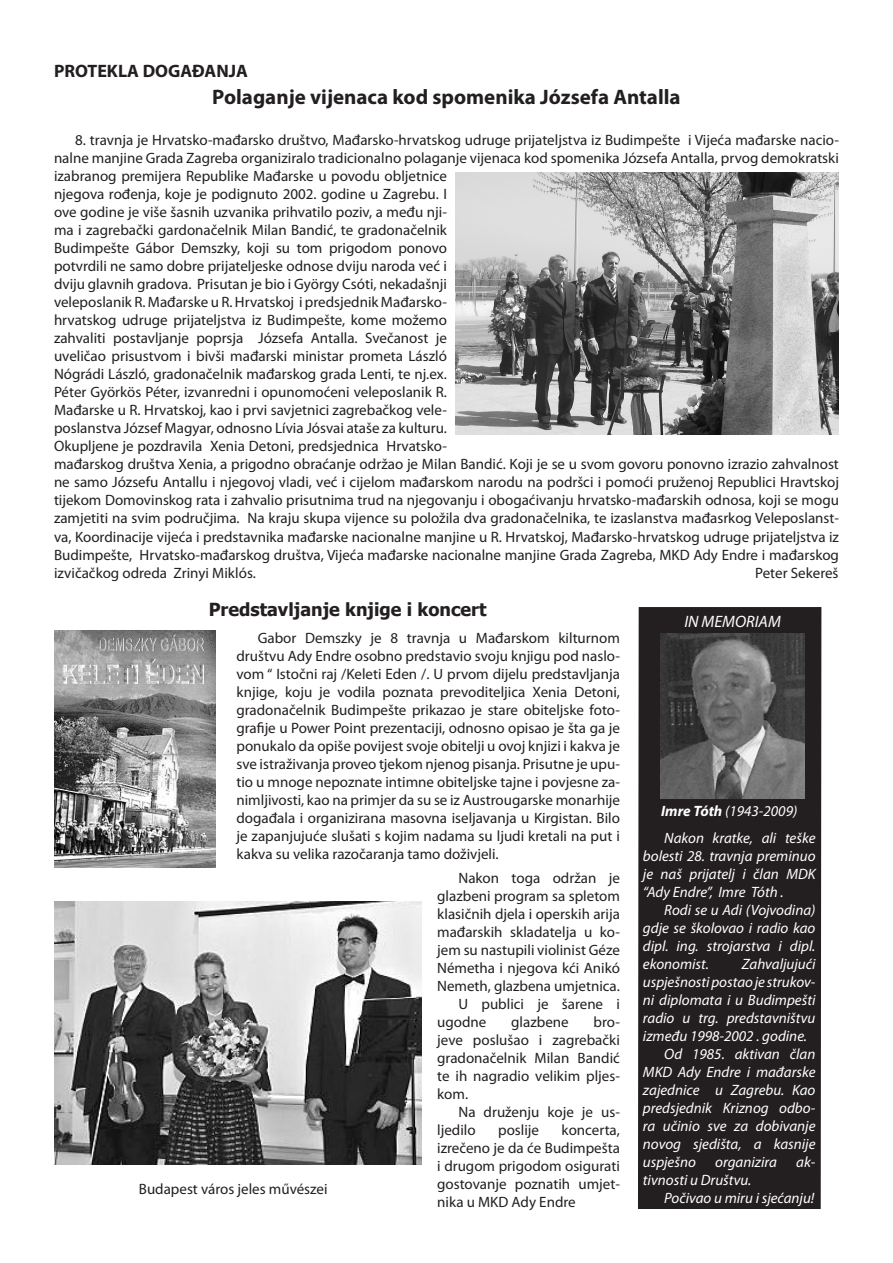
<style>
.page{position:relative;width:893px;height:1263px;background:#fff}
.page>*{position:absolute;margin:0;border:0;box-sizing:border-box;transform-origin:0 0}
.t1{font:700 21px "Myriad Pro";color:#231f20}
.t2{font:700 18px "Tahoma";color:#231f20}
.t3{font:700 18px "Myriad Pro";color:#231f20}
.t4{font:italic 16.5px "Myriad Pro";color:#fff}
.t5{font:15px/18px "Myriad Pro";color:#231f20;text-align:justify}
.t6{font:italic 15px/18px "Myriad Pro";color:#fff}
.s1{font-family:"Tahoma";font-weight:700;font-style:normal;font-size:18px;color:#231f20}
.s2{font-weight:700}
</style>
<div class="page">
<div style="left:638px;top:607px;width:183px;height:602px;background:#231f20"></div>
<img style="left:54px;top:630px;width:161px;height:238px">
<img style="left:54px;top:901px;width:368px;height:263px">
<img style="left:661px;top:634px;width:143px;height:164px">
<img style="left:455px;top:173px;width:384px;height:262px">
<p class="t3" style="left:54px;top:61px;width:196px">PROTEKLA DOGAĐANJA</p>
<h1 class="t1" style="left:212px;top:85px;width:470px">Polaganje vijenaca kod spomenika Józsefa Antalla</h1>
<p class="t5" style="left:54px;top:132px;width:786px;text-align:left;text-indent:21px">8. travnja je Hrvatsko-mađarsko društvo, Mađarsko-hrvatskog udruge prijateljstva iz Budimpešte i Vijeća mađarske nacio&shy;nalne manjine Grada Zagreba organiziralo tradicionalno polaganje vijenaca kod spomenika Józsefa Antalla, prvog demokratski izabranog premijera Republike Mađarske u povodu obljetnice<br>njegova rođenja, koje je podignuto 2002. godine u Zagrebu. I<br>ove godine je više šasnih uzvanika prihvatilo poziv, a među nji-<br>ma i zagrebački gardonačelnik Milan Bandić, te gradonačelnik<br>Budimpešte Gábor Demszky, koji su tom prigodom ponovo<br>potvrdili ne samo dobre prijateljeske odnose dviju naroda već i<br>dviju glavnih gradova. Prisutan je bio i György Csóti, nekadašnji<br>veleposlanik R. Mađarske u R. Hrvatskoj i predsjednik Mađarsko-<br>hrvatskog udruge prijateljstva iz Budimpešte, kome možemo<br>zahvaliti postavljanje poprsja Józsefa Antalla. Svečanost je<br>uveličao prisustvom i bivši mađarski ministar prometa László<br>Nógrádi László, gradonačelnik mađarskog grada Lenti, te nj.ex.<br>Péter Györkös Péter, izvanredni i opunomoćeni veleposlanik R.<br>Mađarske u R. Hrvatskoj, kao i prvi savjetnici zagrebačkog vele-<br>poslanstva József Magyar, odnosno Lívia Jósvai ataše za kulturu.<br>Okupljene je pozdravila Xenia Detoni, predsjednica Hrvatsko-<br>mađarskog društva Xenia, a prigodno obraćanje održao je Milan Bandić. Koji je se u svom govoru ponovno izrazio zahvalnost ne samo Józsefu Antallu i njegovoj vladi, već i cijelom mađarskom narodu na podršci i pomoći pruženoj Republici Hravtskoj tijekom Domovinskog rata i zahvalio prisutnima trud na njegovanju i obogaćivanju hrvatsko-mađarskih odnosa, koji se mogu zamjetiti na svim područjima. Na kraju skupa vijence su položila dva gradonačelnika, te izaslanstva mađasrkog Veleposlanst&shy;va, Koordinacije vijeća i predstavnika mađarske nacionalne manjine u R. Hrvatskoj, Mađarsko-hrvatskog udruge prijateljstva iz Budimpešte, Hrvatsko-mađarskog društva, Vijeća mađarske nacionalne manjine Grada Zagreba, MKD Ady Endre i mađarskog izvičačkog odreda Zrinyi Miklós.</p>
<p class="t5" style="left:755px;top:564px;width:85px">Peter Sekereš</p>
<p class="t2" style="left:209px;top:597px;width:279px">Predstavljanje knjige i koncert</p>
<p class="t5" style="left:236px;top:630px;width:385px;text-indent:21px">Gabor Demszky je 8 travnja u Mađarskom kilturnom društvu Ady Endre osobno predstavio svoju knjigu pod naslo&shy;vom “ Istočni raj /Keleti Eden /. U prvom dijelu predstavljanja knjige, koju je vodila poznata prevoditeljica Xenia Detoni, gradonačelnik Budimpešte prikazao je stare obiteljske foto&shy;grafije u Power Point prezentaciji, odnosno opisao je šta ga je ponukalo da opiše povijest svoje obitelji u ovoj knjizi i kakva je sve istraživanja proveo tjekom njenog pisanja. Prisutne je upu&shy;tio u mnoge nepoznate intimne obiteljske tajne i povjesne za&shy;nimljivosti, kao na primjer da su se iz Austrougarske monarhije događala i organizirana masovna iseljavanja u Kirgistan. Bilo je zapanjujuće slušati s kojim nadama su ljudi kretali na put i kakva su velika razočaranja tamo doživjeli.</p>
<p class="t5" style="left:458px;top:869px;width:163px">Nakon toga održan je</p>
<p class="t5" style="left:437px;top:887px;width:184px">glazbeni program sa spletom</p>
<p class="t5" style="left:437px;top:905px;width:184px">klasičnih djela i operskih arija</p>
<p class="t5" style="left:437px;top:923px;width:184px">mađarskih skladatelja u ko-</p>
<p class="t5" style="left:437px;top:941px;width:184px">jem su nastupili violinist Géze</p>
<p class="t5" style="left:437px;top:959px;width:184px">Németha i njegova kći Anikó</p>
<p class="t5" style="left:437px;top:977px;width:184px">Nemeth, glazbena umjetnica.</p>
<p class="t5" style="left:458px;top:995px;width:163px">U publici je šarene i</p>
<p class="t5" style="left:437px;top:1013px;width:51px">ugodne</p>
<p class="t5" style="left:511px;top:1013px;width:59px">glazbene</p>
<p class="t5" style="left:437px;top:1013px;width:184px;text-indent:156px">bro&shy;jeve poslušao i zagrebački gradonačelnik Milan Bandić te ih nagradio velikim pljes&shy;kom.</p>
<p class="t5" style="left:437px;top:1103px;width:184px;text-indent:21px">Na druženju koje je us&shy;ljedilo</p>
<p class="t5" style="left:437px;top:1121px;width:184px;text-indent:124px">koncerta, izrečeno je da će Budimpešta i drugom prigodom osigurati gostovanje poznatih umjet&shy;nika u MKD Ady Endre</p>
<p class="t5" style="left:498px;top:1121px;width:42px">poslije</p>
<p class="t5" style="left:139px;top:1180px;width:190px">Budapest város jeles művészei</p>
<p class="t4" style="left:667px;top:613px;width:115px"><span class="s1">in</span>IN MEMORIAM</p>
<p class="t6" style="left:661px;top:798px;width:156px;line-height:26.5px"><span class="s2">Imre Tóth</span> (1943-2009)<br>Nakon kratke, ali teške</p>
<p class="t6" style="left:643px;top:847px;width:174px;text-align:justify">bolesti 28. travnja preminuo je naš prijatelj i član MDK “Ady Endre”, Imre Tóth .</p>
<p class="t6" style="left:643px;top:901px;width:174px;text-align:justify;text-indent:21px">Rodi se u Adi (Vojvodina) gdje se školovao i radio kao dipl. ing. strojarstva i dipl. ekonomist.</p>
<p class="t6" style="left:742px;top:955px;width:75px">Zahvaljujući</p>
<p class="t6" style="left:643px;top:973px;width:174px">uspješnosti postao je strukov-</p>
<p class="t6" style="left:643px;top:991px;width:174px">ni diplomata i u Budimpešti</p>
<p class="t6" style="left:643px;top:1009px;width:174px">radio u trg. predstavništvu</p>
<p class="t6" style="left:643px;top:1027px;width:166px">između 1998-2002 . godine.</p>
<p class="t6" style="left:664px;top:1045px;width:153px">Od 1985. aktivan član</p>
<p class="t6" style="left:643px;top:1063px;width:174px">MKD Ady Endre i mađarske</p>
<p class="t6" style="left:643px;top:1081px;width:174px">zajednice u Zagrebu. Kao</p>
<p class="t6" style="left:643px;top:1099px;width:174px">predsjednik Kriznog odbo-</p>
<p class="t6" style="left:643px;top:1117px;width:174px">ra učinio sve za dobivanje</p>
<p class="t6" style="left:643px;top:1135px;width:174px">novog sjedišta, a kasnije</p>
<p class="t6" style="left:643px;top:1153px;width:54px">uspješno</p>
<p class="t6" style="left:715px;top:1153px;width:63px">organizira</p>
<p class="t6" style="left:796px;top:1153px;width:21px">ak-</p>
<p class="t6" style="left:664px;top:1171px;width:152px;text-indent:-21px">tivnosti u Društvu.<br>Počivao u miru i sjećanju!</p>
</div>
